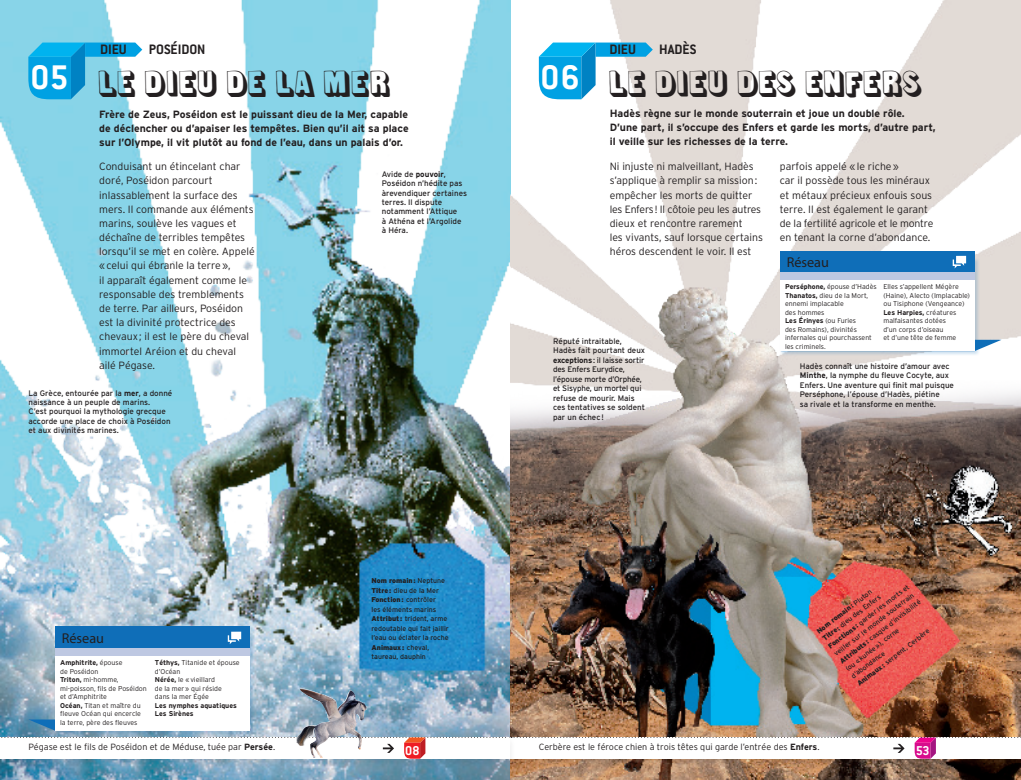
<style>
.page{position:relative;width:1021px;height:780px;background:#fff}
.page>*{position:absolute;margin:0;border:0;box-sizing:border-box;transform-origin:0 0}
.t1{font:700 37.5px "Conduit ITC";color:#fff}
.t2{font:33px "Lunch totheme";letter-spacing:-.02em;color:#231f20}
.t3{font:700 15px "Conduit ITC";color:#231f20}
.t4{font:14.2px "Myriad Pro";color:#231f20}
.t5{font:700 14.1px "Conduit ITC";color:#fff}
.t6{font:300 10.5px/14.2px "Interstate";color:#231f20}
.t7{font:700 10.5px/14.1px "Interstate";color:#231f20}
.t8{font:300 9px "Interstate";color:#231f20}
.t9{font:8px/9.4px "Interstate";color:#231f20}
.t10{font:300 7px/8.5px "Interstate";color:#231f20}
.t11{font:7px/9.5px "Interstate";color:#231f20}
.s1{font-weight:700}
.s2{font-weight:900}
</style>
<div class="page">
<img style="left:0;top:0;width:1020px;height:780px">
<div style="left:0;top:736px;width:510px;height:32px;background:#231f20;opacity:.1"></div>
<div style="left:510px;top:736px;width:510px;height:32px;background:#231f20;opacity:.1"></div>
<div style="left:510px;top:736px;width:6px;height:32px;background:#231f20;opacity:.1"></div>
<svg style="left:0;top:736px;width:1021px;height:22px"></svg>
<svg style="left:28px;top:43px;width:114px;height:56px;background:#4abbe6"></svg>
<svg style="left:539px;top:43px;width:113px;height:56px"></svg>
<img style="left:296px;top:688px;width:71px;height:69px">
<svg style="left:980px;top:340px;width:21px;height:11px"></svg>
<div style="left:779px;top:257px;width:201px;height:99px;background:#0f6eb8;opacity:.22"></div>
<div style="left:780px;top:258px;width:194px;height:93px;background:#fff"></div>
<div style="left:780px;top:251px;width:194px;height:21px;background:#0f6eb8"></div>
<div style="left:780px;top:272px;width:194px;height:8px;background:#bec8e2"></div>
<svg style="left:952px;top:256px;width:14px;height:12px"></svg>
<svg style="left:28px;top:719px;width:27px;height:11px"></svg>
<div style="left:55px;top:633px;width:200px;height:103px;background:#0f6eb8;opacity:.22"></div>
<div style="left:56px;top:634px;width:194px;height:96px;background:#fff"></div>
<div style="left:55px;top:626px;width:195px;height:21px;background:#0f6eb8"></div>
<div style="left:55px;top:648px;width:195px;height:7px;background:#bec8e2"></div>
<svg style="left:228px;top:631px;width:13px;height:13px"></svg>
<p class="t3" style="left:100px;top:41px;width:28px">DIEU</p>
<p class="t3" style="left:149px;top:41px;width:42px">POSÉIDON</p>
<p class="t3" style="left:609px;top:41px;width:28px">DIEU</p>
<p class="t3" style="left:659px;top:41px;width:39px">HADÈS</p>
<p class="t2" style="left:31px;top:65px;width:363px"><sup>05</sup> LE DIEU DE LA MER</p>
<p class="t1" style="left:540px;top:56px;width:41px">06</p>
<p class="t7" style="left:99px;top:107px;width:311px;text-align:justify">Frère de Zeus, Poséidon est le puissant dieu de la Mer, capable de déclencher ou d’apaiser les tempêtes. Bien qu’il ait sa place sur l’Olympe, il vit plutôt au fond de l’eau, dans un palais d’or.</p>
<p class="t2" style="left:609px;top:65px;width:315px">LE DIEU DES ENFERS</p>
<p class="t7" style="left:609px;top:106px;width:327px">Hadès règne sur le monde souterrain et joue un double rôle.<br>D’une part, il s’occupe des Enfers et garde les morts, d’autre part, il veille sur les richesses de la terre.</p>
<p class="t6" style="left:99px;top:159px;width:157px">Conduisant un étincelant char doré, Poséidon parcourt inlassablement la surface des mers. Il commande aux éléments marins, soulève les vagues et déchaîne de terribles tempêtes lorsqu’il se met en colère. Appelé «celui qui ébranle la terre»,<br>il apparaît également comme le responsable des tremblements de terre. Par ailleurs, Poséidon est la divinité protectrice des chevaux; il est le père du cheval immortel Aréion et du cheval ailé Pégase.</p>
<p class="t9" style="left:29px;top:388px;width:145px">La Grèce, entourée par la <span class="s1">mer</span>, a donné naissance à un peuple de marins.<br>C’est pourquoi la mythologie grecque accorde une place de choix à Poséidon et aux divinités marines.</p>
<p class="t4" style="left:62px;top:629px;width:44px">Réseau</p>
<p class="t10" style="left:60px;top:658px;width:88px"><span class="s1">Amphitrite,</span> épouse<br>de Poséidon<br><span class="s1">Triton,</span> mi-homme, mi-poisson, fils de Poséidon et d’Amphitrite<br><span class="s1">Océan,</span> Titan et maître du fleuve Océan qui encercle la terre, père des fleuves</p>
<p class="t10" style="left:155px;top:658px;width:86px"><span class="s1">Téthys,</span> Titanide et épouse d’Océan<br><span class="s1">Nérée,</span> le «vieillard<br>de la mer» qui réside<br>dans la mer Égée<br><span class="s1">Les nymphes aquatiques<br>Les sirènes</span></p>
<p class="t8" style="left:28px;top:741px;width:248px">Pégase est le fils de Poséidon et de Méduse, tuée par <span class="s1">Persée</span>.</p>
<p class="t9" style="left:382px;top:169px;width:87px">Avide de <span class="s1">pouvoir</span>,<br>Poséidon n’hédite pas àrevendiquer certaines terres. Il dispute notamment l’Attique<br>à Athéna et l’Argolide à Héra.</p>
<p class="t6" style="left:609px;top:159px;width:155px">Ni injuste ni malveillant, Hadès s’applique à remplir sa mission: empêcher les morts de quitter les Enfers! Il côtoie peu les autres dieux et rencontre rarement<br>les vivants, sauf lorsque certains héros descendent le voir. Il est</p>
<p class="t9" style="left:553px;top:336px;width:94px">Réputé intraitable,<br>Hadès fait pourtant deux <span class="s1">exceptions</span>: il laisse sortir des Enfers Eurydice, l’épouse morte d’Orphée, et Sisyphe, un mortel qui refuse de mourir. Mais ces tentatives se soldent par un échec!</p>
<p class="t6" style="left:780px;top:159px;width:155px">parfois appelé «le riche»<br>car il possède tous les minéraux et métaux précieux enfouis sous terre. Il est également le garant de la fertilité agricole et le montre en tenant la corne d’abondance.</p>
<p class="t4" style="left:786px;top:253px;width:44px">Réseau</p>
<p class="t10" style="left:785px;top:282px;width:93px"><span class="s1">Perséphone,</span> épouse d’Hadès<br><span class="s1">Thanatos,</span> dieu de la Mort, ennemi implacable<br>des hommes<br><span class="s1">Les Érinyes</span> (ou Furies<br>des Romains), divinités infernales qui pourchassent les criminels.</p>
<p class="t10" style="left:883px;top:282px;width:88px">Elles s’appellent Mégère (Haine), Alecto (Implacable) ou Tisiphone (Vengeance)<br><span class="s1">Les Harpies,</span> créatures malfaisantes dotées<br>d’un corps d’oiseau<br>et d’une tête de femme</p>
<p class="t9" style="left:799px;top:361px;width:156px">Hadès connaît une histoire d’amour avec <span class="s1">Minthe</span>, la nymphe du fleuve Cocyte, aux Enfers. Une aventure qui finit mal puisque Perséphone, l’épouse d’Hadès, piétine<br>sa rivale et la transforme en menthe.</p>
<p class="t11" style="left:371px;top:576px;width:79px"><span class="s2">Nom romain:</span> Neptune<br><span class="s2">Titre:</span> dieu de la Mer<br><span class="s2">Fonction:</span> contrôler<br>les éléments marins<br><span class="s2">Attribut :</span> trident, arme redoutable qui fait jaillir l’eau ou éclater la roche<br><span class="s2">Animaux:</span> cheval, taureau, dauphin</p>
<p class="t11" style="left:814px;top:628px;width:102px;rotate:-37deg"><span class="s2">Nom romain:</span> Pluton<br><span class="s2">Titre:</span> dieu des Enfers<br><span class="s2">Fonctions:</span> garder les morts et veiller sur le monde souterrain<br><span class="s2">Attributs:</span> casque d’invisibilité (ou «kunée»), corne d’abondance<br><span class="s2">Animaux:</span> serpent, Cerbère</p>
<p class="t8" style="left:539px;top:741px;width:282px">Cerbère est le féroce chien à trois têtes qui garde l’entrée des <span class="s1">Enfers</span>.</p>
<p class="t5" style="left:405px;top:741px;width:16px">08</p>
<p class="t5" style="left:915px;top:742px;width:15px">53</p>
</div>
